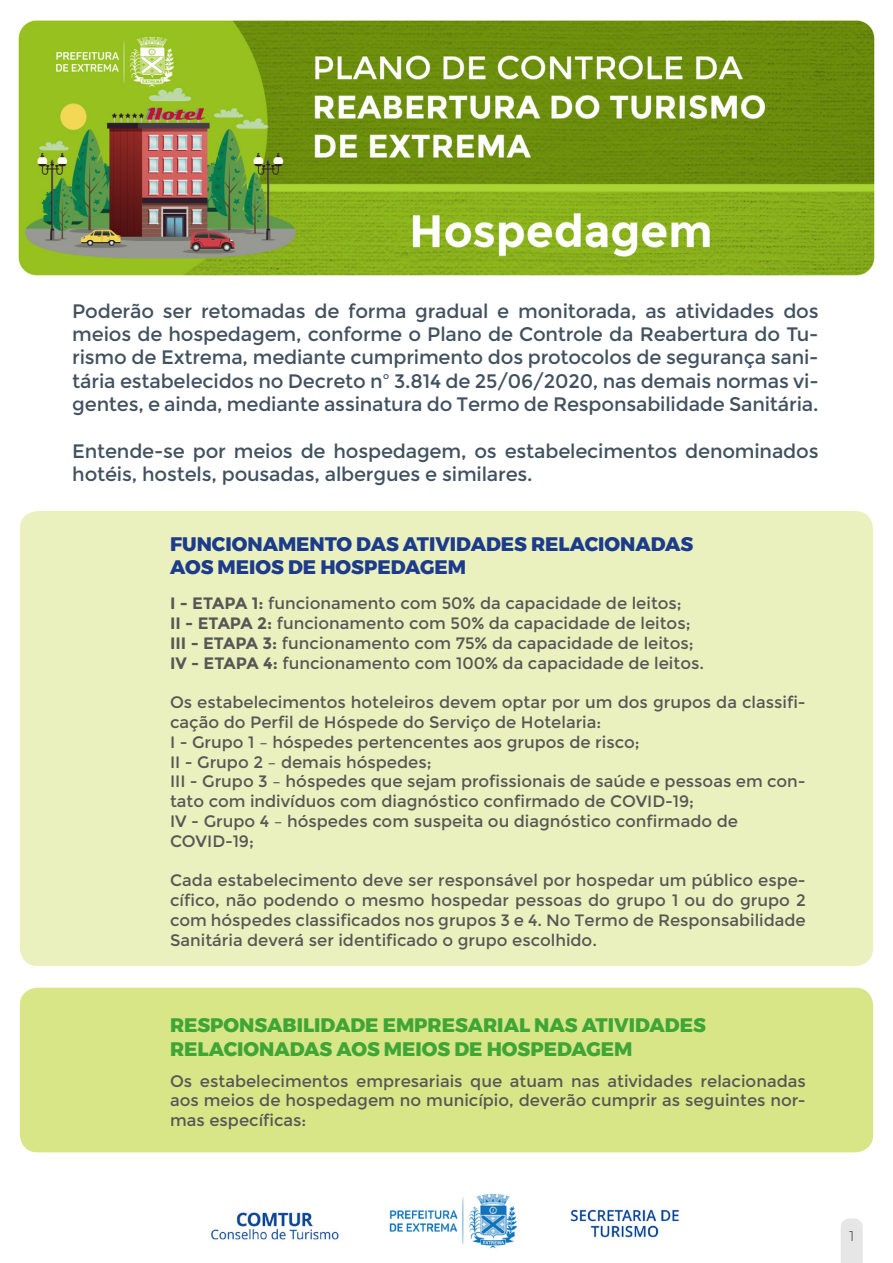
<style>
.page{position:relative;width:893px;height:1263px;background:#fff}
.page>*{position:absolute;margin:0;border:0;box-sizing:border-box;transform-origin:0 0}
.t1{font:19.5px/23.4px "Montserrat";letter-spacing:-.01em;color:#41515f;text-align:justify}
.t2{font:800 19.5px/23.4px "Montserrat";color:#3fa535}
.t3{font:800 19.5px/23.4px "Montserrat";color:#1d3b8b}
.t4{font:16.5px/19.8px "Montserrat";color:#575756}
.t5{font:200 13.5px "Montserrat";color:#000}
.s1{font-weight:700}
</style>
<div class="page">
<img style="left:211px;top:1193px;width:468px;height:56px">
<svg style="left:841px;top:1218px;width:22px;height:45px"></svg>
<img style="left:18px;top:20px;width:857px;height:256px">
<div style="left:20px;top:511px;width:853px;height:455px;background:#eaf1be;border-radius:18px"></div>
<div style="left:20px;top:988px;width:853px;height:164px;background:#d8e688;border-radius:18px"></div>
<p class="t1" style="left:72px;top:299px;width:748px">Poderão ser retomadas de forma gradual e monitorada, as atividades dos meios de hospedagem, conforme o Plano de Controle da Reabertura do Tu&shy;rismo de Extrema, mediante cumprimento dos protocolos de segurança sani&shy;tária estabelecidos no Decreto nº 3.814 de 25/06/2020, nas demais normas vi&shy;gentes, e ainda, mediante assinatura do Termo de Responsabilidade Sanitária.</p>
<p class="t1" style="left:72px;top:440px;width:748px">Entende-se por meios de hospedagem, os estabelecimentos denominados hotéis, hostels, pousadas, albergues e similares.</p>
<p class="t3" style="left:170px;top:532px;width:525px">FUNCIONAMENTO DAS ATIVIDADES RELACIONADAS<br>AOS MEIOS DE HOSPEDAGEM</p>
<p class="t4" style="left:170px;top:594px;width:535px"><span class="s1">I - ETAPA 1:</span> funcionamento com 50% da capacidade de leitos;<br><span class="s1">II - ETAPA 2:</span> funcionamento com 50% da capacidade de leitos; <span class="s1">III - ETAPA 3:</span> funcionamento com 75% da capacidade de leitos; <span class="s1">IV - ETAPA 4:</span> funcionamento com 100% da capacidade de leitos.</p>
<p class="t4" style="left:170px;top:693px;width:637px">Os estabelecimentos hoteleiros devem optar por um dos grupos da classifi&shy;cação do Perfil de Hóspede do Serviço de Hotelaria:<br>I - Grupo 1 – hóspedes pertencentes aos grupos de risco;<br>II - Grupo 2 – demais hóspedes;<br>III - Grupo 3 – hóspedes que sejam profissionais de saúde e pessoas em con&shy;tato com indivíduos com diagnóstico confirmado de COVID-19;<br>IV - Grupo 4 – hóspedes com suspeita ou diagnóstico confirmado de COVID-19;</p>
<p class="t4" style="left:170px;top:871px;width:637px;text-align:justify">Cada estabelecimento deve ser responsável por hospedar um público espe&shy;cífico, não podendo o mesmo hospedar pessoas do grupo 1 ou do grupo 2 com hóspedes classificados nos grupos 3 e 4. No Termo de Responsabilidade Sanitária deverá ser identificado o grupo escolhido.</p>
<p class="t2" style="left:170px;top:1014px;width:537px">RESPONSABILIDADE EMPRESARIAL NAS ATIVIDADES<br>RELACIONADAS AOS MEIOS DE HOSPEDAGEM</p>
<p class="t4" style="left:170px;top:1071px;width:637px;text-align:justify">Os estabelecimentos empresariais que atuam nas atividades relacionadas aos meios de hospedagem no município, deverão cumprir as seguintes nor&shy;mas específicas:</p>
<p class="t5" style="left:849px;top:1226px;width:6px">1</p>
</div>
